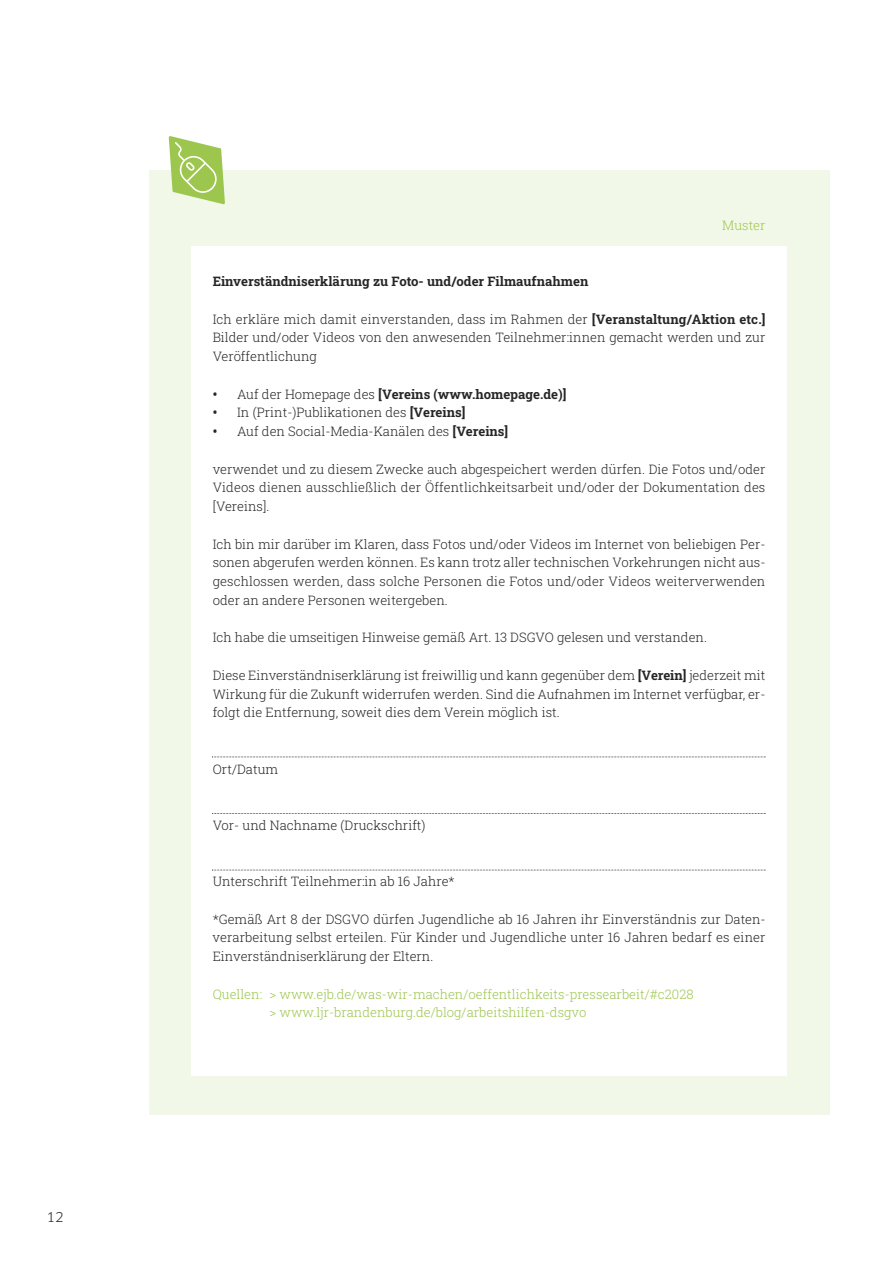
<style>
.page{position:relative;width:893px;height:1263px;background:#fff}
.page>*{position:absolute;margin:0;border:0;box-sizing:border-box;transform-origin:0 0}
.t1{font:300 13.2px/18.8px "Roboto Slab";color:#272627;text-align:justify}
.t2{font:300 13.2px/18.8px "Roboto Slab";color:#9dc64e}
.t3{font:700 13.2px "Roboto Slab";color:#272627}
.t4{font:13.2px "Clan Comp";color:#272627}
.s1{font-weight:700}
.s2{font-weight:300}
</style>
<div class="page">
<div style="left:149px;top:170px;width:680px;height:944px;background:#f2f8e8"></div>
<div style="left:191px;top:247px;width:596px;height:829px;background:#fff"></div>
<svg style="left:169px;top:136px;width:56px;height:68px"></svg>
<svg style="left:212px;top:756px;width:554px;height:1px"></svg>
<svg style="left:212px;top:813px;width:554px;height:1px"></svg>
<svg style="left:212px;top:870px;width:554px;height:1px"></svg>
<p class="t4" style="left:47px;top:1210px;width:19px">12</p>
<p class="t2" style="left:722px;top:216px;width:45px">Muster</p>
<p class="t3" style="left:213px;top:274px;width:377px">Einverständniserklärung zu Foto- und/oder Filmaufnahmen</p>
<p class="t1" style="left:213px;top:310px;width:554px">Ich erkläre mich damit einverstanden, dass im Rahmen der <span class="s1">[Veranstaltung/Aktion etc.] </span>Bilder und/oder Videos von den anwesenden Teilnehmer:innen gemacht werden und zur Veröffentlichung</p>
<p class="t3" style="left:213px;top:386px;width:355px">• <span class="s2">Auf der Homepage des</span> [Vereins (www.homepage.de)]</p>
<p class="t1" style="left:213px;top:403px;width:254px"><span class="s1">•</span> In (Print-)Publikationen des <span class="s1">[Vereins]</span></p>
<p class="t1" style="left:213px;top:422px;width:297px"><span class="s1">•</span> Auf den Social-Media-Kanälen des <span class="s1">[Vereins]</span></p>
<p class="t1" style="left:213px;top:460px;width:554px">verwendet und zu diesem Zwecke auch abgespeichert werden dürfen. Die Fotos und/oder Videos dienen ausschließlich der Öffentlichkeitsarbeit und/oder der Dokumentation des [Vereins].</p>
<p class="t1" style="left:213px;top:535px;width:554px">Ich bin mir darüber im Klaren, dass Fotos und/oder Videos im Internet von beliebigen Per&shy;sonen abgerufen werden können. Es kann trotz aller technischen Vorkehrungen nicht aus&shy;geschlossen werden, dass solche Personen die Fotos und/oder Videos weiterverwenden oder an andere Personen weitergeben.</p>
<p class="t1" style="left:213px;top:628px;width:496px">Ich habe die umseitigen Hinweise gemäß Art. 13 DSGVO gelesen und verstanden.</p>
<p class="t1" style="left:213px;top:666px;width:554px">Diese Einverständniserklärung ist freiwillig und kann gegenüber dem <span class="s1">[Verein]</span> jederzeit mit Wirkung für die Zukunft widerrufen werden. Sind die Aufnahmen im Internet verfügbar, er&shy;folgt die Entfernung, soweit dies dem Verein möglich ist.</p>
<p class="t1" style="left:213px;top:760px;width:67px">Ort/Datum</p>
<p class="t1" style="left:213px;top:816px;width:214px">Vor- und Nachname (Druckschrift)</p>
<p class="t1" style="left:213px;top:872px;width:244px">Unterschrift Teilnehmer:in ab 16 Jahre*</p>
<p class="t1" style="left:213px;top:910px;width:554px">*Gemäß Art 8 der DSGVO dürfen Jugendliche ab 16 Jahren ihr Einverständnis zur Daten&shy;verarbeitung selbst erteilen. Für Kinder und Jugendliche unter 16 Jahren bedarf es einer Einverständniserklärung der Eltern.</p>
<p class="t2" style="left:270px;top:985px;width:426px;text-indent:-57px">Quellen: &gt; www.ejb.de/was-wir-machen/oeffentlichkeits-pressearbeit/#c2028 &gt; www.ljr-brandenburg.de/blog/arbeitshilfen-dsgvo</p>
</div>
